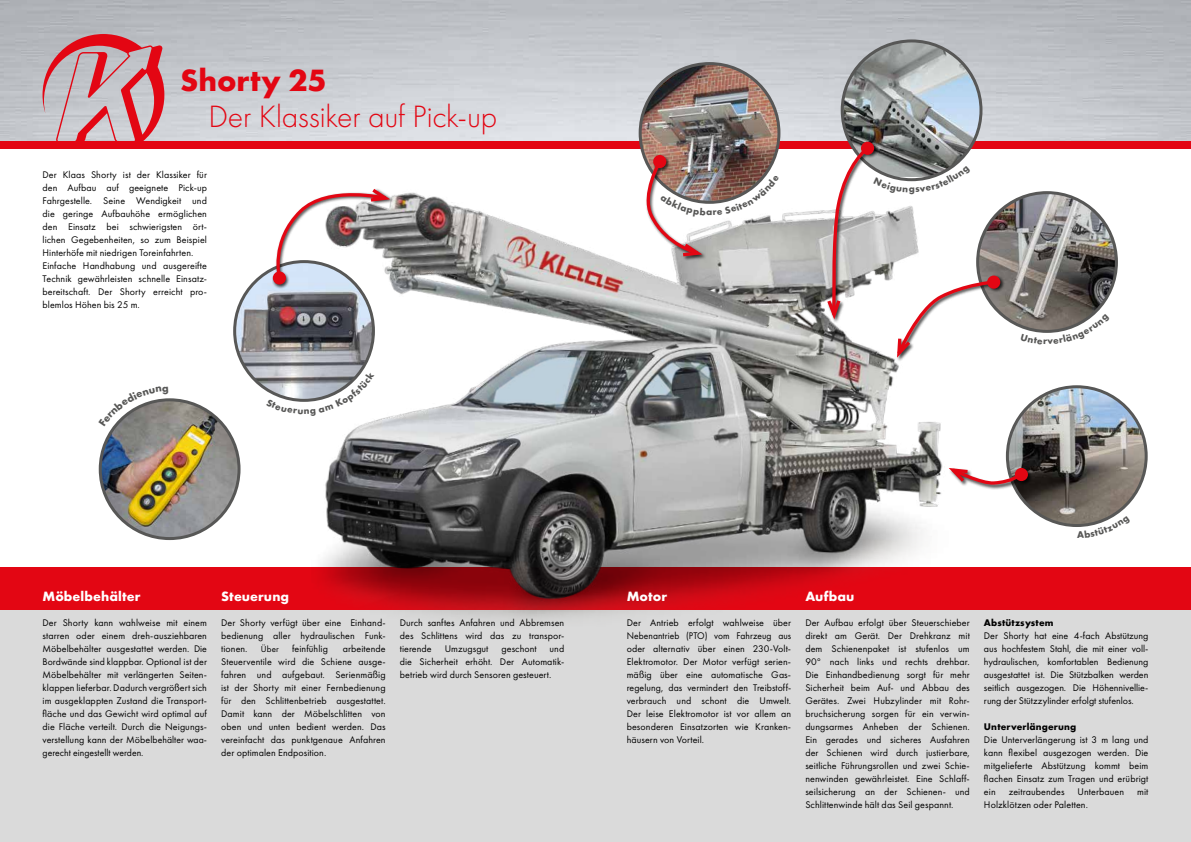
<style>
.page{position:relative;width:1191px;height:842px;background:#fff}
.page>*{position:absolute;margin:0;border:0;box-sizing:border-box;transform-origin:0 0}
.t1{font:300 32px "Futura PT";letter-spacing:-.005em;color:#e30613}
.t2{font:700 32px "Futura PT";letter-spacing:.005em;color:#e30613}
.t3{font:700 14px "Futura PT";letter-spacing:.005em;color:#fff}
.t4{font:10px/13px "Futura PT";letter-spacing:.005em;color:#000;text-align:justify}
.t5{font:700 10px "Futura PT";letter-spacing:.015em;color:#000}
.t6{font:9px "Futura PT";color:#000}
</style>
<div class="page">
<img style="left:0;top:0;width:1191px;height:142px">
<div style="left:0;top:598px;width:1191px;height:244px;background:#dadada"></div>
<div style="left:0;top:142px;width:1191px;height:7px;background:#e30613"></div>
<div style="left:0;top:567px;width:1191px;height:42px;background:#e30613"></div>
<img style="left:640px;top:64px;width:139px;height:138px;border-radius:69px">
<img style="left:312px;top:192px;width:657px;height:428px">
<div style="left:645px;top:154px;width:61px;height:107px;background:#000;opacity:.75"></div>
<svg style="left:653px;top:155px;width:13px;height:13px"></svg>
<svg style="left:43px;top:34px;width:121px;height:108px"></svg>
<img style="left:100px;top:400px;width:139px;height:138px;border-radius:68px">
<div style="left:99px;top:398px;width:141px;height:142px;border:3px solid #575756;border-radius:50%"></div>
<img style="left:235px;top:262px;width:138px;height:138px;border-radius:69px">
<img style="left:842px;top:41px;width:139px;height:104px">
<img style="left:977px;top:193px;width:139px;height:138px;border-radius:69px">
<img style="left:1007px;top:387px;width:139px;height:138px;border-radius:69px">
<div style="left:1006px;top:385px;width:141px;height:142px;border:3px solid #575756;border-radius:50%"></div>
<div style="left:896px;top:274px;width:109px;height:88px;background:#000;opacity:.75"></div>
<div style="left:987px;top:276px;width:13px;height:13px;background:#e30613;border-radius:50%"></div>
<div style="left:948px;top:467px;width:85px;height:22px;background:#000;opacity:.75"></div>
<div style="left:1014px;top:468px;width:14px;height:13px;background:#e30613;border-radius:50%"></div>
<svg style="left:944px;top:466px;width:80px;height:21px"></svg>
<svg style="left:861px;top:142px;width:13px;height:13px"></svg>
<div style="left:272px;top:188px;width:122px;height:102px;background:#000;opacity:.75"></div>
<svg style="left:273px;top:271px;width:13px;height:14px"></svg>
<svg style="left:270px;top:188px;width:125px;height:93px"></svg>
<img style="left:641px;top:158px;width:138px;height:100px">
<svg style="left:112px;top:398px;width:56px;height:29px"></svg>
<svg style="left:266px;top:371px;width:108px;height:45px"></svg>
<svg style="left:824px;top:145px;width:173px;height:217px"></svg>
<svg style="left:1020px;top:314px;width:75px;height:19px"></svg>
<svg style="left:1076px;top:516px;width:39px;height:11px"></svg>
<h1 class="t2" style="left:180px;top:60px;width:148px">Shorty 25</h1>
<h1 class="t1" style="left:208px;top:99px;width:290px">Der Klassiker auf Pick-up</h1>
<p class="t4" style="left:43px;top:168px;width:166px;text-align:left">Der Klaas Shorty ist der Klassiker für den Aufbau auf geeignete Pick-up Fahrgestelle. Seine Wendigkeit und die geringe Aufbauhöhe ermöglichen den Einsatz bei schwierigsten ört&shy;lichen Gegebenheiten, so zum Beispiel Hinterhöfe mit niedrigen Toreinfahrten.<br>Einfache Handhabung und ausgereifte Technik gewährleisten schnelle Einsatz&shy;bereitschaft. Der Shorty erreicht pro&shy;blemlos Höhen bis 25 m.</p>
<h2 class="t3" style="left:43px;top:587px;width:99px">Möbelbehälter</h2>
<h2 class="t3" style="left:221px;top:587px;width:69px">Steuerung</h2>
<h2 class="t3" style="left:626px;top:587px;width:42px">Motor</h2>
<h2 class="t3" style="left:805px;top:587px;width:50px">Aufbau</h2>
<p class="t4" style="left:43px;top:616px;width:166px">Der Shorty kann wahlweise mit einem starren oder einem dreh-ausziehbaren Möbelbehälter ausgestattet werden. Die Bordwände sind klappbar. Optional ist der Möbelbehälter mit verlängerten Seiten&shy;klappen lieferbar. Dadurch vergrößert sich im ausgeklappten Zustand die Transport&shy;fläche und das Gewicht wird optimal auf die Fläche verteilt. Durch die Neigungs&shy;verstellung kann der Möbelbehälter waa&shy;gerecht eingestellt werden.</p>
<p class="t4" style="left:221px;top:616px;width:166px">Der Shorty verfügt über eine Einhand&shy;bedienung aller hydraulischen Funk&shy;tionen.</p>
<p class="t6" style="left:261px;top:644px;width:19px">Über</p>
<p class="t4" style="left:292px;top:642px;width:37px">feinfühlig</p>
<p class="t4" style="left:221px;top:642px;width:166px;text-indent:121px">arbeitende Steuerventile wird die Schiene ausge&shy;fahren und aufgebaut. Serienmäßig ist der Shorty mit einer Fernbedienung für den Schlittenbetrieb ausgestattet.<br>Damit kann der Möbelschlitten von oben und unten bedient werden. Das vereinfacht das punktgenaue Anfahren der optimalen Endposition.</p>
<p class="t4" style="left:400px;top:616px;width:166px">Durch sanftes Anfahren und Abbremsen des Schlittens wird das zu transpor&shy;tierende</p>
<p class="t4" style="left:400px;top:642px;width:166px;text-indent:150px">und die Sicherheit erhöht. Der Automatik&shy;betrieb wird durch Sensoren gesteuert.</p>
<p class="t4" style="left:445px;top:642px;width:45px">Umzugsgut</p>
<p class="t4" style="left:501px;top:642px;width:37px">geschont</p>
<p class="t4" style="left:626px;top:616px;width:166px">Der Antrieb erfolgt wahlweise über Nebenantrieb (PTO) vom Fahrzeug aus oder alternativ über einen 230-Volt-Elektromotor. Der Motor verfügt serien&shy;mäßig über eine automatische Gas&shy;regelung, das vermindert den Treibstoff&shy;verbrauch und schont die Umwelt.<br>Der leise Elektromotor ist vor allem an besonderen Einsatzorten wie Kranken&shy;häusern von Vorteil.</p>
<p class="t4" style="left:805px;top:616px;width:166px">Der Aufbau erfolgt über Steuerschieber direkt am Gerät. Der Drehkranz mit dem Schienenpaket ist stufenlos um 90° nach links und rechts drehbar.<br>Die Einhandbedienung sorgt für mehr Sicherheit beim Auf- und Abbau des Gerätes. Zwei Hubzylinder mit Rohr&shy;bruchsicherung sorgen für ein verwin&shy;dungsarmes Anheben der Schienen.<br>Ein gerades und sicheres Ausfahren der Schienen wird durch justierbare, seitliche Führungsrollen und zwei Schie&shy;nenwinden gewährleistet. Eine Schlaff&shy;seilsicherung an der Schienen- und Schlittenwinde hält das Seil gespannt.</p>
<p class="t5" style="left:984px;top:616px;width:71px">Abstützsystem</p>
<p class="t4" style="left:984px;top:629px;width:166px">Der Shorty hat eine 4-fach Abstützung aus hochfestem Stahl, die mit einer voll&shy;hydraulischen, komfortablen Bedienung ausgestattet ist. Die Stützbalken werden seitlich ausgezogen. Die Höhennivellie&shy;rung der Stützzylinder erfolgt stufenlos.</p>
<p class="t5" style="left:984px;top:720px;width:94px">Unterverlängerung</p>
<p class="t4" style="left:984px;top:733px;width:166px">Die Unterverlängerung ist 3 m lang und kann flexibel ausgezogen werden. Die mitgelieferte Abstützung kommt beim flachen Einsatz zum Tragen und erübrigt ein</p>
<p class="t4" style="left:1008px;top:785px;width:57px">zeitraubendes</p>
<p class="t4" style="left:1077px;top:785px;width:48px">Unterbauen</p>
<p class="t4" style="left:1137px;top:785px;width:13px">mit</p>
<p class="t4" style="left:984px;top:798px;width:105px">Holzklötzen oder Paletten.</p>
</div>
